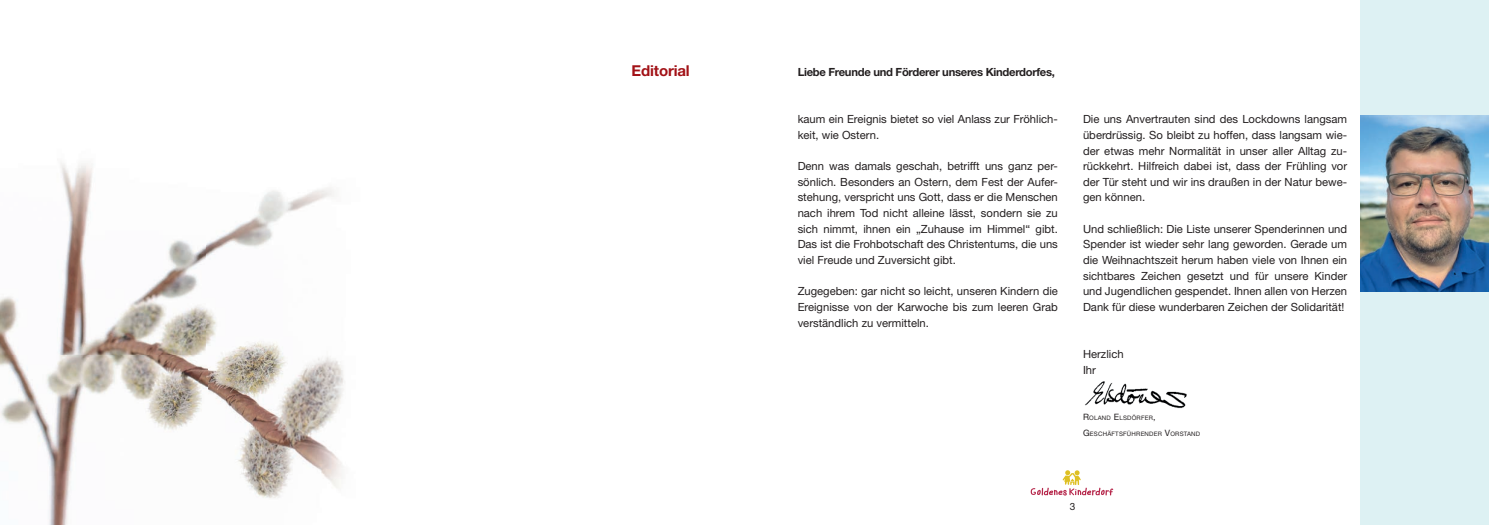
<style>
.page{position:relative;width:1489px;height:525px;background:#fff}
.page>*{position:absolute;margin:0;border:0;box-sizing:border-box;transform-origin:0 0}
.t1{font:700 15px "Helvetica Neue LT Std";letter-spacing:-.01em;color:#a21217}
.t2{font:11.25px/15.6px "Helvetica Neue LT Std";color:#231f20;text-align:justify}
.t3{font:700 11.25px "Helvetica Neue LT Std";letter-spacing:-.025em;color:#231f20}
.t4{font:10px "Helvetica Neue LT Std";color:#231f20}
.t5{font:6.12px "Helvetica Neue LT Std";letter-spacing:.035em;color:#231f20}
.s1{font-size:8.75px}
</style>
<div class="page">
<svg style="left:1030px;top:470px;width:83px;height:25px"></svg>
<img style="left:1085px;top:381px;width:102px;height:27px">
<div style="left:1360px;top:0;width:128px;height:524px;background:#ddf1f3"></div>
<img style="left:1360px;top:115px;width:128px;height:176px">
<img style="left:0;top:162px;width:345px;height:362px">
<h1 class="t1" style="left:631px;top:62px;width:60px">Editorial</h1>
<p class="t3" style="left:797px;top:65px;width:259px">Liebe Freunde und Förderer unseres Kinderdorfes,</p>
<p class="t2" style="left:797px;top:111px;width:262px">kaum ein Ereignis bietet so viel Anlass zur Fröhlich&shy;keit, wie Ostern.</p>
<p class="t2" style="left:797px;top:158px;width:262px">Denn was damals geschah, betrifft uns ganz per&shy;sönlich. Besonders an Ostern, dem Fest der Aufer&shy;stehung, verspricht uns Gott, dass er die Menschen nach ihrem Tod nicht alleine lässt, sondern sie zu sich nimmt, ihnen ein „Zuhause im Himmel“ gibt.<br>Das ist die Frohbotschaft des Christentums, die uns viel Freude und Zuversicht gibt.</p>
<p class="t2" style="left:797px;top:283px;width:262px">Zugegeben: gar nicht so leicht, unseren Kindern die Ereignisse von der Karwoche bis zum leeren Grab verständlich zu vermitteln.</p>
<p class="t2" style="left:1082px;top:111px;width:265px">Die uns Anvertrauten sind des Lockdowns langsam überdrüssig. So bleibt zu hoffen, dass langsam wie&shy;der etwas mehr Normalität in unser aller Alltag zu&shy;rückkehrt. Hilfreich dabei ist, dass der Frühling vor der Tür steht und wir ins draußen in der Natur bewe&shy;gen können.</p>
<p class="t2" style="left:1082px;top:221px;width:265px">Und schließlich: Die Liste unserer Spenderinnen und Spender ist wieder sehr lang geworden. Gerade um die Weihnachtszeit herum haben viele von Ihnen ein sichtbares Zeichen gesetzt und für unsere Kinder und Jugendlichen gespendet. Ihnen allen von Herzen Dank für diese wunderbaren Zeichen der Solidarität!</p>
<p class="t2" style="left:1082px;top:346px;width:42px">Herzlich<br>Ihr</p>
<p class="t5" style="left:1082px;top:414px;width:74px"><span class="s1">R</span>OLAND <span class="s1">E</span>LSDÖRFER<span class="s1">,</span></p>
<p class="t5" style="left:1082px;top:430px;width:119px"><span class="s1">G</span>ESCHÄFTSFÜHRENDER <span class="s1">V</span>ORSTAND</p>
<p class="t4" style="left:1069px;top:500px;width:7px">3</p>
</div>
